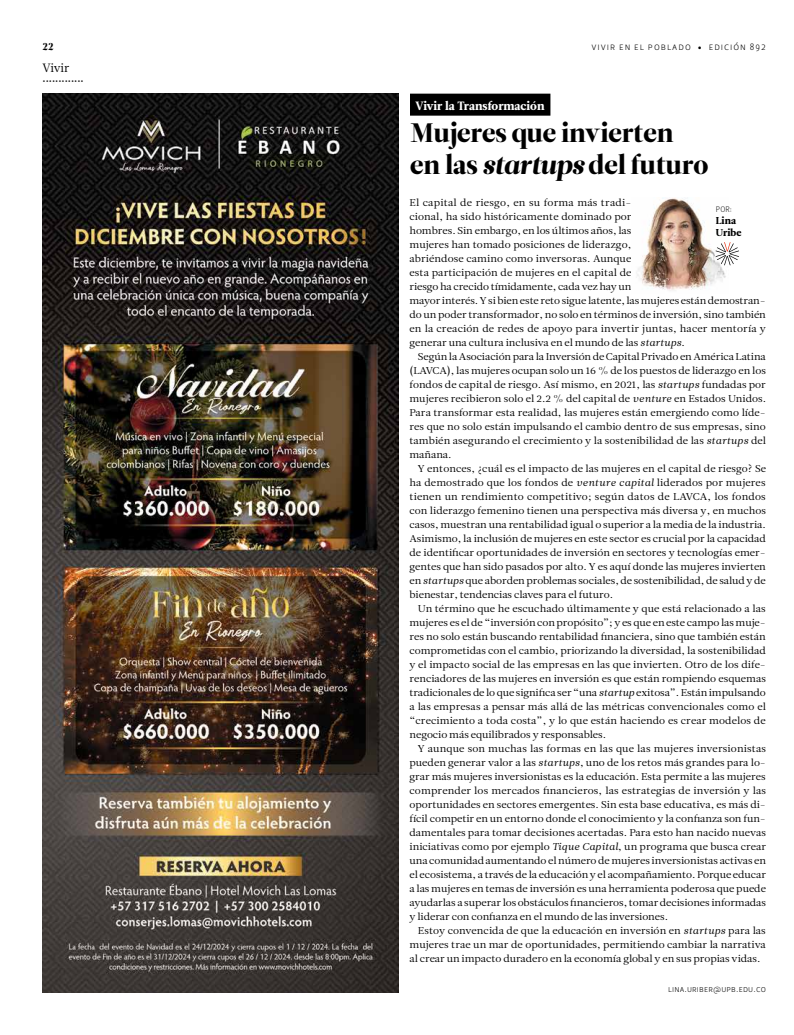
<style>
.page{position:relative;width:794px;height:1035px;background:#fff}
.page>*{position:absolute;margin:0;border:0;box-sizing:border-box;transform-origin:0 0}
.t1{font:26.6px/32px "Leitura Display";color:#000}
.t2{font:12px "Leitura News Roman 4";color:#fff}
.t3{font:12px "Leitura News Roman 1";letter-spacing:-.01em;color:#000}
.t4{font:10px "Leitura Sans Grot 1";letter-spacing:.1em;color:#000}
.t5{font:10px/12px "Leitura News Roman 4";letter-spacing:.01em;color:#000}
.t6{font:10px "Leitura Display";color:#000}
.t7{font:9.9px/14px "Leitura News Roman 1";letter-spacing:-.005em;color:#000;text-align:justify;scale:1.08 1}
.t8{font:9px "Leitura Sans Grot 1";letter-spacing:.02em;color:#000}
.t9{font:8px "Leitura Display";color:#000}
.t10{font:8px "Leitura Sans Grot 1";color:#000}
.s1{font-family:"Minion Pro"}
.s2{font-style:italic}
.s3{font-family:"Leitura News Italic 1"}
</style>
<div class="page">
<img style="left:43px;top:94px;width:355px;height:898px">
<img style="left:636px;top:198px;width:90px;height:93px">
<svg style="left:715px;top:242px;width:24px;height:23px"></svg>
<div style="left:410px;top:94px;width:140px;height:22px;background:#000"></div>
<p class="t6" style="left:43px;top:41px;width:13px">22</p>
<p class="t3" style="left:43px;top:60px;width:28px">Vivir</p>
<p class="t9" style="left:43px;top:75px;width:43px">•••••••••••••</p>
<p class="t2" style="left:415px;top:98px;width:130px">Vivir la Transformación</p>
<p class="t4" style="left:591px;top:41px;width:176px">vivir en el poblado <span class="s1">•</span> edición 892</p>
<h1 class="t1" style="left:410px;top:117px;width:300px">Mujeres que invierten en las <span class="s2">startups</span> del futuro</h1>
<p class="t7" style="left:409px;top:195px;width:331px;text-align:left">El capital de riesgo, en su forma más tradi-<br>cional, ha sido históricamente dominado por<br>hombres. Sin embargo, en los últimos años, las<br>mujeres han tomado posiciones de liderazgo,<br>abriéndose camino como inversoras. Aunque<br>esta participación de mujeres en el capital de<br>riesgo ha crecido tímidamente, cada vez hay un<br>mayor interés. Y si bien este reto sigue latente, las mujeres están demostran&shy;do un poder transformador, no solo en términos de inversión, sino también en la creación de redes de apoyo para invertir juntas, hacer mentoría y generar una cultura inclusiva en el mundo de las <span class="s3">startups</span>.</p>
<p class="t7" style="left:409px;top:349px;width:332px;text-indent:9px">Según la Asociación para la Inversión de Capital Privado en América Latina (LAVCA), las mujeres ocupan solo un 16 % de los puestos de liderazgo en los fondos de capital de riesgo. Así mismo, en 2021, las <span class="s3">startups</span> fundadas por mujeres recibieron solo el 2.2 % del capital de <span class="s3">venture</span> en Estados Unidos.<br>Para transformar esta realidad, las mujeres están emergiendo como líde&shy;res que no solo están impulsando el cambio dentro de sus empresas, sino también asegurando el crecimiento y la sostenibilidad de las <span class="s3">startups</span> del mañana.</p>
<p class="t7" style="left:409px;top:461px;width:332px;text-indent:8px">Y entonces, ¿cuál es el impacto de las mujeres en el capital de riesgo? Se ha demostrado que los fondos de <span class="s3">venture capital</span> liderados por mujeres tienen un rendimiento competitivo; según datos de LAVCA, los fondos con liderazgo femenino tienen una perspectiva más diversa y, en muchos casos, muestran una rentabilidad igual o superior a la media de la industria.<br>Asimismo, la inclusión de mujeres en este sector es crucial por la capacidad de identificar oportunidades de inversión en sectores y tecnologías emer&shy;gentes que han sido pasados por alto. Y es aquí donde las mujeres invierten en <span class="s3">startups</span> que aborden problemas sociales, de sostenibilidad, de salud y de bienestar, tendencias claves para el futuro.</p>
<p class="t7" style="left:409px;top:601px;width:331px;text-indent:8px">Un término que he escuchado últimamente y que está relacionado a las mujeres es el de “inversión con propósito”; y es que en este campo las muje&shy;res no solo están buscando rentabilidad financiera, sino que también están comprometidas con el cambio, priorizando la diversidad, la sostenibilidad y el impacto social de las empresas en las que invierten. Otro de los dife&shy;renciadores de las mujeres en inversión es que están rompiendo esquemas tradicionales de lo que significa ser “una <span class="s3">startup</span> exitosa”. Están impulsando a las empresas a pensar más allá de las métricas convencionales como el “crecimiento a toda costa”, y lo que están haciendo es crear modelos de negocio más equilibrados y responsables.</p>
<p class="t7" style="left:409px;top:741px;width:332px;text-indent:8px">Y aunque son muchas las formas en las que las mujeres inversionistas pueden generar valor a las <span class="s3">startups</span>, uno de los retos más grandes para lo&shy;grar más mujeres inversionistas es la educación. Esta permite a las mujeres comprender los mercados financieros, las estrategias de inversión y las oportunidades en sectores emergentes. Sin esta base educativa, es más di&shy;fícil competir en un entorno donde el conocimiento y la confianza son fun&shy;damentales para tomar decisiones acertadas. Para esto han nacido nuevas iniciativas como por ejemplo <span class="s3">Tique Capital</span>, un programa que busca crear una comunidad aumentando el número de mujeres inversionistas activas en el ecosistema, a través de la educación y el acompañamiento. Porque educar a las mujeres en temas de inversión es una herramienta poderosa que puede ayudarlas a superar los obstáculos financieros, tomar decisiones informadas y liderar con confianza en el mundo de las inversiones.</p>
<p class="t7" style="left:409px;top:923px;width:331px;text-indent:9px">Estoy convencida de que la educación en inversión en <span class="s3">startups</span> para las mujeres trae un mar de oportunidades, permitiendo cambiar la narrativa al crear un impacto duradero en la economía global y en sus propias vidas.</p>
<p class="t10" style="left:716px;top:204px;width:18px">POR:</p>
<p class="t5" style="left:715px;top:214px;width:27px">Lina<br>Uribe</p>
<p class="t8" style="left:668px;top:984px;width:99px">lina.uriber@upb.edu.co</p>
</div>
